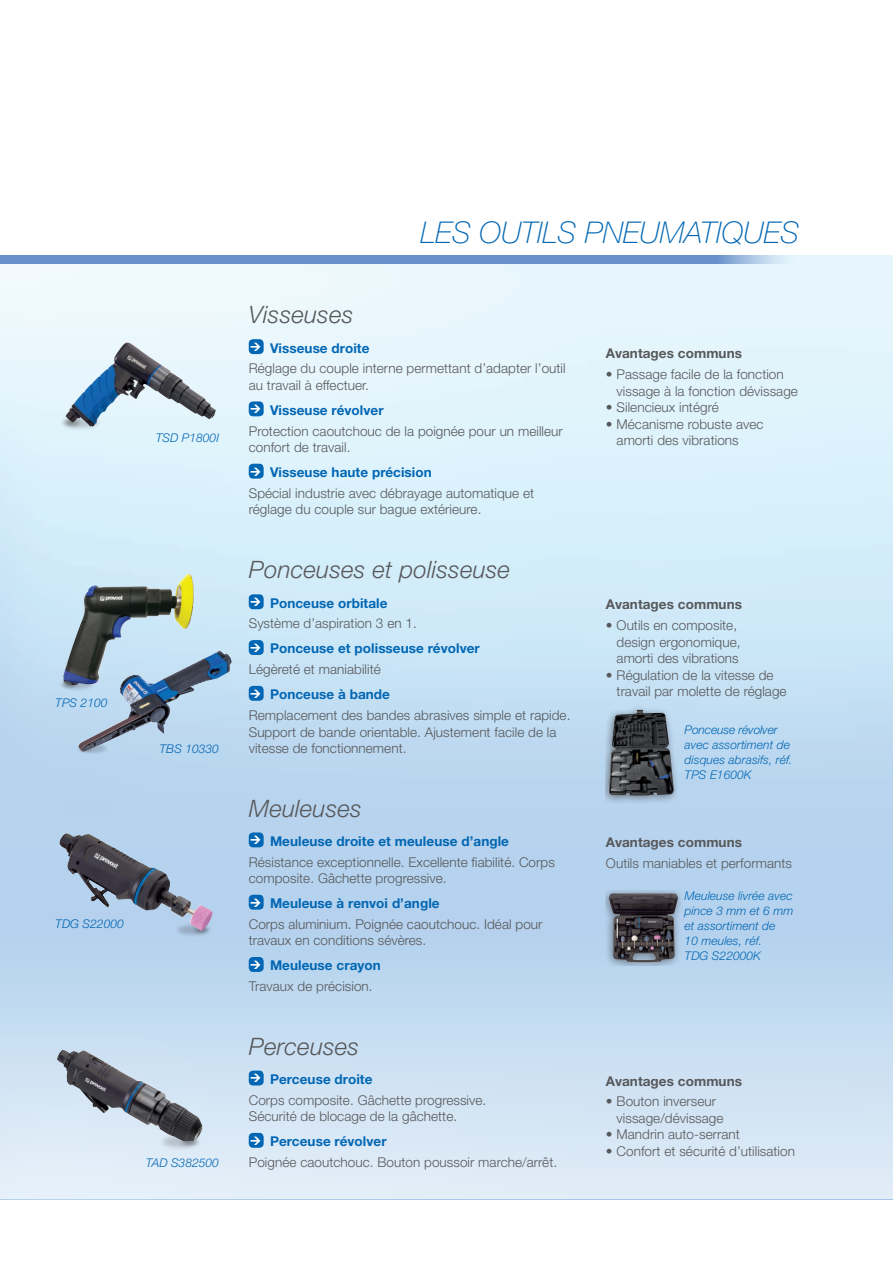
<style>
.page{position:relative;width:893px;height:1263px;background:#fff}
.page>*{position:absolute;margin:0;border:0;box-sizing:border-box;transform-origin:0 0}
.t1{font:italic 100 30px "Helvetica Neue LT Std";color:#0166b3}
.t2{font:italic 300 24px "Helvetica Neue LT Std";letter-spacing:.01em;color:#57585a}
.t3{font:300 13.5px/16.5px "Helvetica Neue LT Std";letter-spacing:.005em;color:#57585a}
.t4{font:700 13.5px "Helvetica Neue LT Std";letter-spacing:.005em;color:#0166b3}
.t5{font:700 13.5px "Helvetica Neue LT Std";letter-spacing:.005em;color:#57585a}
.t6{font:italic 300 12px/15px "Helvetica Neue LT Std";letter-spacing:.005em;color:#0166b3}
</style>
<div class="page">
<img style="left:0;top:264px;width:893px;height:586px">
<svg style="left:1px;top:255px;width:892px;height:9px;background:#7ca0d1"></svg>
<div style="left:0;top:850px;width:893px;height:349px;background:linear-gradient(to bottom,#accdec,#e1edf7)"></div>
<hr style="left:0;top:850px;width:1px;height:349px;background:#fff">
<div style="left:249px;top:339px;width:15px;height:15px;background:#0166b3;border-radius:4px"></div>
<div style="left:249px;top:401px;width:15px;height:15px;background:#0166b3;border-radius:4px"></div>
<div style="left:249px;top:464px;width:15px;height:15px;background:#0166b3;border-radius:4px"></div>
<div style="left:249px;top:832px;width:15px;height:15px;background:#0166b3;border-radius:4px"></div>
<div style="left:249px;top:895px;width:15px;height:15px;background:#0166b3;border-radius:4px"></div>
<div style="left:249px;top:957px;width:15px;height:15px;background:#0166b3;border-radius:4px"></div>
<img style="left:169px;top:918px;width:47px;height:22px">
<img style="left:59px;top:834px;width:153px;height:97px">
<div style="left:606px;top:891px;width:78px;height:75px;background:#231f20;opacity:.5"></div>
<img style="left:609px;top:893px;width:69px;height:69px">
<img style="left:65px;top:348px;width:150px;height:79px">
<img style="left:55px;top:411px;width:53px;height:23px">
<div style="left:249px;top:594px;width:15px;height:15px;background:#0166b3;border-radius:4px"></div>
<div style="left:249px;top:640px;width:15px;height:15px;background:#0166b3;border-radius:4px"></div>
<div style="left:249px;top:686px;width:15px;height:15px;background:#0166b3;border-radius:4px"></div>
<img style="left:63px;top:574px;width:126px;height:100px">
<img style="left:55px;top:674px;width:18px;height:20px">
<img style="left:73px;top:647px;width:161px;height:122px">
<div style="left:606px;top:704px;width:71px;height:100px;background:#231f20;opacity:.5"></div>
<img style="left:608px;top:710px;width:66px;height:86px">
<div style="left:249px;top:1070px;width:15px;height:15px;background:#0166b3;border-radius:4px"></div>
<div style="left:249px;top:1133px;width:15px;height:15px;background:#0166b3;border-radius:4px"></div>
<img style="left:153px;top:1129px;width:53px;height:25px">
<img style="left:57px;top:1050px;width:146px;height:92px">
<h1 class="t1" style="left:420px;top:215px;width:381px">LES OUTILS PNEUMATIQUES</h1>
<p class="t6" style="left:55px;top:695px;width:54px">TPS 2100</p>
<p class="t6" style="left:55px;top:916px;width:70px">TDG S22000</p>
<h2 class="t2" style="left:249px;top:300px;width:106px">Visseuses</h2>
<p class="t4" style="left:270px;top:339px;width:101px">Visseuse droite</p>
<p class="t3" style="left:249px;top:360px;width:318px">Réglage du couple interne permettant d’adapter l’outil au travail à effectuer.</p>
<p class="t4" style="left:270px;top:402px;width:115px">Visseuse révolver</p>
<p class="t3" style="left:249px;top:422px;width:316px">Protection caoutchouc de la poignée pour un meilleur confort de travail.</p>
<p class="t4" style="left:270px;top:464px;width:163px">Visseuse haute précision</p>
<p class="t3" style="left:249px;top:484px;width:287px">Spécial industrie avec débrayage automatique et réglage du couple sur bague extérieure.</p>
<p class="t5" style="left:606px;top:345px;width:138px">Avantages communs</p>
<p class="t3" style="left:617px;top:366px;width:183px;text-indent:-11px">• Passage facile de la fonction vissage à la fonction dévissage</p>
<p class="t3" style="left:606px;top:399px;width:114px">• Silencieux intégré</p>
<p class="t3" style="left:606px;top:415px;width:159px">• Mécanisme robuste avec</p>
<p class="t6" style="left:156px;top:430px;width:65px">TSD P1800I</p>
<p class="t3" style="left:617px;top:432px;width:124px">amorti des vibrations</p>
<p class="t6" style="left:160px;top:741px;width:61px">TBS 10330</p>
<p class="t6" style="left:146px;top:1155px;width:75px">TAD S382500</p>
<h2 class="t2" style="left:249px;top:556px;width:263px">Ponceuses et polisseuse</h2>
<p class="t4" style="left:270px;top:594px;width:119px">Ponceuse orbitale</p>
<p class="t3" style="left:249px;top:615px;width:170px">Système d’aspiration 3 en 1.</p>
<p class="t4" style="left:270px;top:640px;width:211px">Ponceuse et polisseuse révolver</p>
<p class="t3" style="left:249px;top:661px;width:134px">Légèreté et maniabilité</p>
<p class="t4" style="left:270px;top:686px;width:122px">Ponceuse à bande</p>
<p class="t3" style="left:249px;top:707px;width:323px">Remplacement des bandes abrasives simple et rapide.<br>Support de bande orientable. Ajustement facile de la vitesse de fonctionnement.</p>
<h2 class="t2" style="left:249px;top:794px;width:115px">Meuleuses</h2>
<p class="t4" style="left:270px;top:833px;width:240px">Meuleuse droite et meuleuse d’angle</p>
<p class="t3" style="left:249px;top:853px;width:308px">Résistance exceptionnelle. Excellente fiabilité. Corps composite. Gâchette progressive.</p>
<p class="t4" style="left:270px;top:895px;width:171px">Meuleuse à renvoi d’angle</p>
<p class="t3" style="left:249px;top:915px;width:295px">Corps aluminium. Poignée caoutchouc. Idéal pour travaux en conditions sévères.</p>
<p class="t4" style="left:270px;top:957px;width:112px">Meuleuse crayon</p>
<p class="t3" style="left:249px;top:978px;width:125px">Travaux de précision.</p>
<h2 class="t2" style="left:249px;top:1032px;width:112px">Perceuses</h2>
<p class="t4" style="left:270px;top:1071px;width:104px">Perceuse droite</p>
<p class="t3" style="left:249px;top:1091px;width:239px">Corps composite. Gâchette progressive.<br>Sécurité de blocage de la gâchette.</p>
<p class="t4" style="left:270px;top:1133px;width:118px">Perceuse révolver</p>
<p class="t3" style="left:249px;top:1154px;width:310px">Poignée caoutchouc. Bouton poussoir marche/arrêt.</p>
<p class="t5" style="left:606px;top:596px;width:138px">Avantages communs</p>
<p class="t3" style="left:617px;top:617px;width:125px;text-indent:-11px">• Outils en composite, design ergonomique, amorti des vibrations</p>
<p class="t3" style="left:617px;top:666px;width:172px;text-indent:-11px">• Régulation de la vitesse de travail par molette de réglage</p>
<p class="t6" style="left:685px;top:722px;width:109px">Ponceuse révolver avec assortiment de disques abrasifs, réf.<br>TPS E1600K</p>
<p class="t5" style="left:606px;top:834px;width:138px">Avantages communs</p>
<p class="t3" style="left:606px;top:855px;width:188px">Outils maniables et performants</p>
<p class="t6" style="left:685px;top:888px;width:110px">Meuleuse livrée avec pince 3 mm et 6 mm et assortiment de<br>10 meules, réf.<br>TDG S22000K</p>
<p class="t5" style="left:606px;top:1072px;width:138px">Avantages communs</p>
<p class="t3" style="left:617px;top:1093px;width:108px;text-indent:-11px">• Bouton inverseur vissage/dévissage</p>
<p class="t3" style="left:606px;top:1126px;width:135px">• Mandrin auto-serrant</p>
<p class="t3" style="left:606px;top:1142px;width:191px">• Confort et sécurité d’utilisation</p>
</div>
